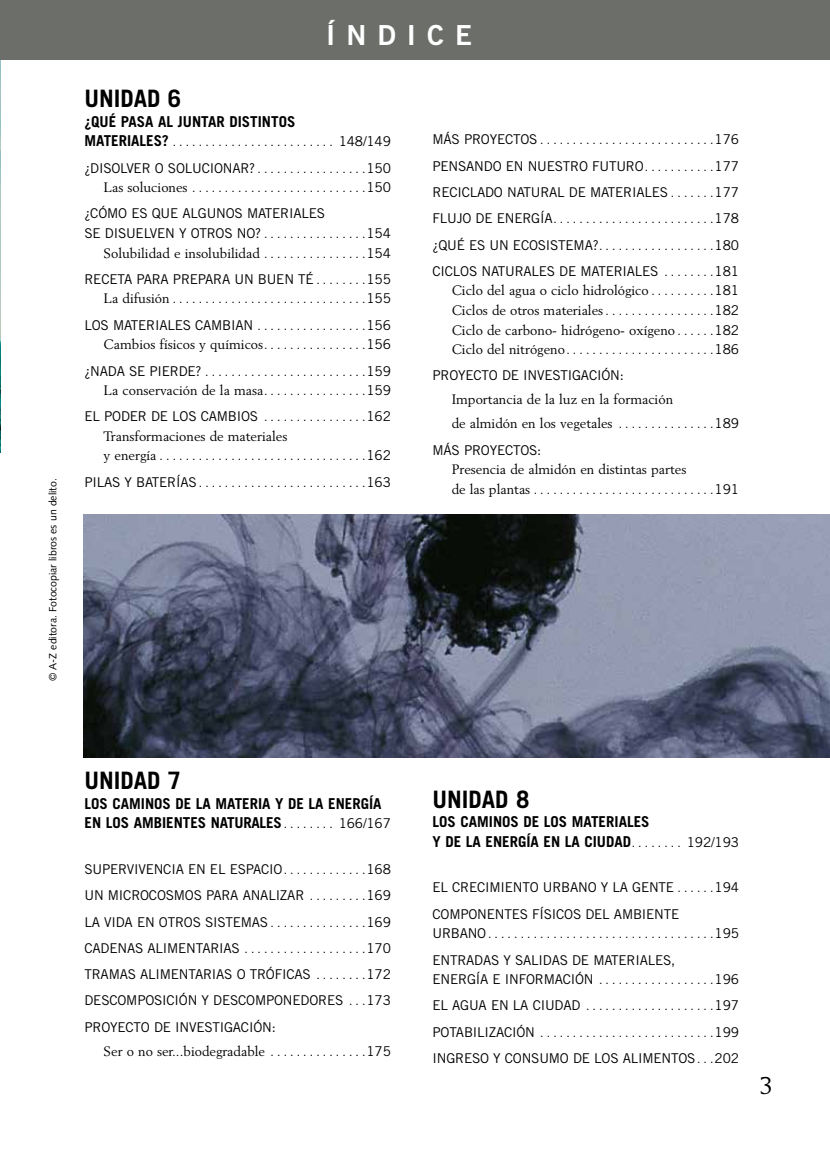
<style>
.page{position:relative;width:830px;height:1149px;background:#fff}
.page>*{position:absolute;margin:0;border:0;box-sizing:border-box;transform-origin:0 0}
.t1{font:27.6px "Trade Gothic LT Std Bd 2";letter-spacing:.4em;color:#fff}
.t2{font:700 24px "Trade Gothic";color:#000}
.t3{font:24px "Berling LT Std";color:#000}
.t4{font:700 15px/19.5px "Trade Gothic";color:#000}
.t5{font:13.5px/26.2px "Trade Gothic LT Std";letter-spacing:-.015em;color:#000}
.t6{font:13.5px/19.5px "Berling LT Std";color:#000;text-align:justify}
.t7{font:11.25px "Trade Gothic LT Std";color:#000}
.t8{font:10.5px "Syntax";color:#000}
.s1{font-family:"Trade Gothic";font-weight:700;font-size:15px}
.s2{font-size:13.5px}
.s3{font-size:11.25px}
.s4{font-family:"Berling LT Std";font-size:13.5px}
.s5{font-family:"Trade Gothic LT Std";font-size:11.25px}
.s6{font-family:"Trade Gothic LT Std"}
.s7{font-family:"Trade Gothic LT Std";font-weight:400;font-size:11.25px}
.s8{font-family:"Trade Gothic LT Std";font-weight:400;font-size:13.5px}
</style>
<div class="page">
<img style="left:0;top:60px;width:1px;height:392px">
<img style="left:83px;top:514px;width:746px;height:243px">
<div style="left:0;top:0;width:829px;height:60px;background:#6b6e69"></div>
<p class="t8" style="left:46px;top:681px;width:204px;rotate:-90deg">© A-Z editora. Fotocopiar libros es un delito.</p>
<h1 class="t1" style="left:326px;top:18px;width:147px">ÍNDICE</h1>
<h2 class="t2" style="left:84px;top:84px;width:98px">UNIDAD 6</h2>
<p class="t4" style="left:84px;top:111px;width:212px">¿QUÉ PASA AL JUNTAR DISTINTOS</p>
<p class="t7" style="left:84px;top:135px;width:308px"><span class="s1">MATERIALES?</span> . . . . . . . . . . . . . . . . . . . . . . . . . <span class="s2">148/149</span></p>
<p class="t5" style="left:84px;top:154px;width:308px">¿DISOLVER O SOLUCIONAR? <span class="s3">. . . . . . . . . . . . . . . .</span> 150</p>
<p class="t7" style="left:104px;top:181px;width:289px"><span class="s4">Las soluciones</span> . . . . . . . . . . . . . . . . . . . . . . . . . . <span class="s2">150</span></p>
<p class="t5" style="left:84px;top:204px;width:308px;line-height:19.5px">¿CÓMO ES QUE ALGUNOS MATERIALES<br>SE DISUELVEN Y OTROS NO?<span class="s3">. . . . . . . . . . . . . . . .</span> 154</p>
<p class="t6" style="left:104px;top:243px;width:289px">Solubilidad e insolubilidad <span class="s5">. . . . . . . . . . . . . . .</span> <span class="s6">154</span></p>
<p class="t5" style="left:84px;top:266px;width:308px">RECETA PARA PREPARA UN BUEN TÉ <span class="s3">. . . . . . .</span> 155</p>
<p class="t7" style="left:104px;top:292px;width:289px"><span class="s4">La difusión</span> . . . . . . . . . . . . . . . . . . . . . . . . . . . . . <span class="s2">155</span></p>
<p class="t5" style="left:84px;top:311px;width:308px">LOS MATERIALES CAMBIAN <span class="s3">. . . . . . . . . . . . . . . .</span> 156</p>
<p class="t6" style="left:104px;top:334px;width:289px">Cambios físicos y químicos <span class="s5">. . . . . . . . . . . . . . .</span> <span class="s6">156</span></p>
<p class="t7" style="left:84px;top:364px;width:308px"><span class="s2">¿NADA SE PIERDE?</span> . . . . . . . . . . . . . . . . . . . . . . . . <span class="s2">159</span></p>
<p class="t6" style="left:104px;top:380px;width:289px">La conservación de la masa <span class="s5">. . . . . . . . . . . . . . .</span> <span class="s6">159</span></p>
<p class="t5" style="left:84px;top:403px;width:308px">EL PODER DE LOS CAMBIOS <span class="s3">. . . . . . . . . . . . . . .</span> 162</p>
<p class="t6" style="left:104px;top:426px;width:185px">Transformaciones de materiales</p>
<p class="t7" style="left:104px;top:449px;width:289px"><span class="s4">y energía</span> . . . . . . . . . . . . . . . . . . . . . . . . . . . . . . . <span class="s2">162</span></p>
<p class="t7" style="left:84px;top:476px;width:308px"><span class="s2">PILAS Y BATERÍAS</span> . . . . . . . . . . . . . . . . . . . . . . . . . <span class="s2">163</span></p>
<p class="t7" style="left:432px;top:133px;width:308px"><span class="s2">MÁS PROYECTOS</span> . . . . . . . . . . . . . . . . . . . . . . . . . . <span class="s2">176</span></p>
<p class="t5" style="left:432px;top:152px;width:308px">PENSANDO EN NUESTRO FUTURO <span class="s3">. . . . . . . . . .</span> 177<br>RECICLADO NATURAL DE MATERIALES <span class="s3">. . . . . .</span> 177</p>
<p class="t7" style="left:432px;top:212px;width:308px"><span class="s2">FLUJO DE ENERGÍA</span> . . . . . . . . . . . . . . . . . . . . . . . . <span class="s2">178</span></p>
<p class="t5" style="left:432px;top:231px;width:308px">¿QUÉ ES UN ECOSISTEMA? <span class="s3">. . . . . . . . . . . . . . . . .</span> 180<br>CICLOS NATURALES DE MATERIALES <span class="s3">. . . . . . .</span> 181</p>
<p class="t6" style="left:451px;top:281px;width:289px">Ciclo del agua o ciclo hidrológico <span class="s5">. . . . . . . . .</span> <span class="s6">181<br></span>Ciclos de otros materiales <span class="s5">. . . . . . . . . . . . . . . .</span> <span class="s6">182<br></span>Ciclo de carbono- hidrógeno- oxígeno <span class="s5">. . . . .</span> <span class="s6">182</span></p>
<p class="t7" style="left:451px;top:343px;width:289px"><span class="s4">Ciclo del nitrógeno</span> . . . . . . . . . . . . . . . . . . . . . . <span class="s2">186</span></p>
<p class="t5" style="left:432px;top:362px;width:193px">PROYECTO DE INVESTIGACIÓN:</p>
<p class="t6" style="left:451px;top:387px;width:289px;line-height:24px">Importancia de la luz en la formación<br>de almidón en los vegetales <span class="s5">. . . . . . . . . . . . . .</span> <span class="s6">189</span></p>
<p class="t5" style="left:432px;top:436px;width:110px">MÁS PROYECTOS:</p>
<p class="t6" style="left:451px;top:459px;width:236px">Presencia de almidón en distintas partes</p>
<p class="t7" style="left:451px;top:483px;width:289px"><span class="s4">de las plantas</span> . . . . . . . . . . . . . . . . . . . . . . . . . . . <span class="s2">191</span></p>
<h2 class="t2" style="left:84px;top:765px;width:98px">UNIDAD 7</h2>
<p class="t4" style="left:84px;top:793px;width:308px">LOS CAMINOS DE LA MATERIA Y DE LA ENERGÍA<br>EN LOS AMBIENTES NATURALES <span class="s7">. . . . . . . .</span> <span class="s8">166/167</span></p>
<p class="t5" style="left:84px;top:855px;width:308px;text-align:justify">SUPERVIVENCIA EN EL ESPACIO <span class="s3">. . . . . . . . . . . .</span> 168<br>UN MICROCOSMOS PARA ANALIZAR <span class="s3">. . . . . . . .</span> 169<br>LA VIDA EN OTROS SISTEMAS <span class="s3">. . . . . . . . . . . . . .</span> 169<br>CADENAS ALIMENTARIAS <span class="s3">. . . . . . . . . . . . . . . . . .</span> 170<br>TRAMAS ALIMENTARIAS O TRÓFICAS <span class="s3">. . . . . . .</span> 172<br>DESCOMPOSICIÓN Y DESCOMPONEDORES <span class="s3">. .</span> 173<br>PROYECTO DE INVESTIGACIÓN:</p>
<p class="t6" style="left:104px;top:1040px;width:289px">Ser o no ser...biodegradable <span class="s5">. . . . . . . . . . . . . .</span> <span class="s6">175</span></p>
<h2 class="t2" style="left:432px;top:784px;width:98px">UNIDAD 8</h2>
<p class="t4" style="left:432px;top:811px;width:308px">LOS CAMINOS DE LOS MATERIALES<br>Y DE LA ENERGÍA EN LA CIUDAD <span class="s7">. . . . . . . .</span> <span class="s8">192/193</span></p>
<p class="t5" style="left:432px;top:874px;width:308px">EL CRECIMIENTO URBANO Y LA GENTE <span class="s3">. . . . .</span> 194<br>COMPONENTES FÍSICOS DEL AMBIENTE</p>
<p class="t7" style="left:432px;top:927px;width:308px"><span class="s2">URBANO</span> . . . . . . . . . . . . . . . . . . . . . . . . . . . . . . . . . . <span class="s2">195</span></p>
<p class="t5" style="left:432px;top:949px;width:308px;line-height:19.5px">ENTRADAS Y SALIDAS DE MATERIALES,<br>ENERGÍA E INFORMACIÓN <span class="s3">. . . . . . . . . . . . . . . . .</span> 196</p>
<p class="t5" style="left:432px;top:991px;width:308px">EL AGUA EN LA CIUDAD <span class="s3">. . . . . . . . . . . . . . . . . . .</span> 197</p>
<p class="t7" style="left:432px;top:1025px;width:308px"><span class="s2">POTABILIZACIÓN</span> . . . . . . . . . . . . . . . . . . . . . . . . . . <span class="s2">199</span></p>
<p class="t5" style="left:432px;top:1044px;width:308px">INGRESO Y CONSUMO DE LOS ALIMENTOS <span class="s3">. .</span> 202</p>
<h2 class="t3" style="left:759px;top:1071px;width:15px">3</h2>
</div>
